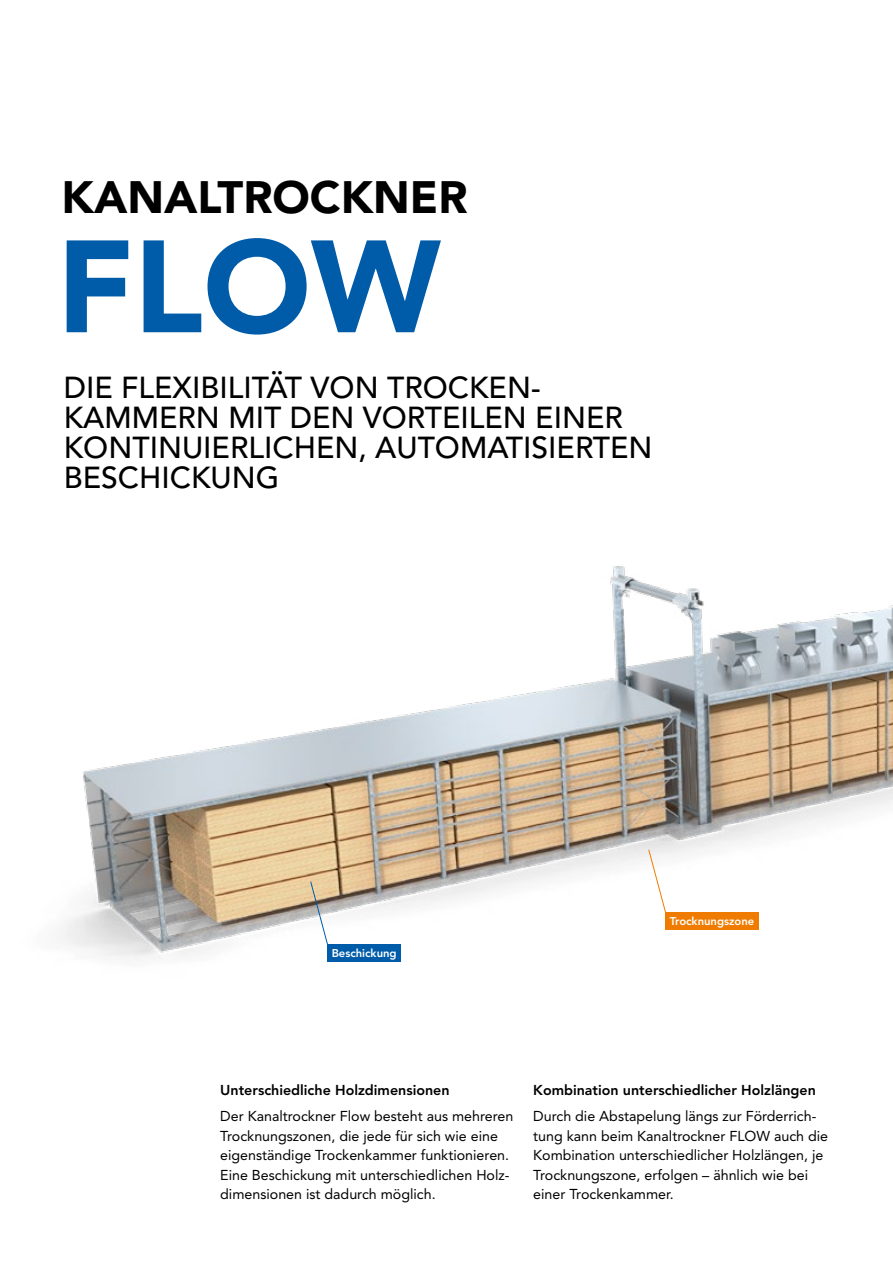
<style>
.page{position:relative;width:893px;height:1263px;background:#fff}
.page>*{position:absolute;margin:0;border:0;box-sizing:border-box;transform-origin:0 0}
.t1{font:900 129.75px "Avenir LT Std";color:#005ca9}
.t2{font:900 45px "Avenir LT Std";color:#000}
.t3{font:500 30.15px/30.2px "Avenir LT Std";color:#000}
.t4{font:14.25px/19.5px "Avenir LT Std";color:#000}
.t5{font:800 14.25px "Avenir LT Std";color:#000}
.t6{font:800 11.25px "Avenir LT Std";color:#fff}
</style>
<div class="page">
<img style="left:59px;top:566px;width:834px;height:394px">
<svg style="left:648px;top:849px;width:20px;height:70px"></svg>
<div style="left:665px;top:912px;width:94px;height:18px;background:#ef7c00"></div>
<svg style="left:310px;top:881px;width:20px;height:70px"></svg>
<div style="left:327px;top:944px;width:74px;height:18px;background:#005ca9"></div>
<h2 class="t2" style="left:62px;top:170px;width:407px">KANALTROCKNER</h2>
<h1 class="t1" style="left:57px;top:209px;width:386px">FLOW</h1>
<h3 class="t3" style="left:64px;top:373px;width:590px">DIE FLEXIBILITÄT VON TROCKEN-<br>KAMMERN MIT DEN VORTEILEN EINER<br>KONTINUIERLICHEN, AUTOMATISIERTEN<br>BESCHICKUNG</h3>
<p class="t6" style="left:332px;top:946px;width:67px">Beschickung</p>
<p class="t6" style="left:670px;top:914px;width:86px">Trocknungszone</p>
<p class="t5" style="left:220px;top:1082px;width:231px">Unterschiedliche Holzdimensionen</p>
<p class="t4" style="left:220px;top:1106px;width:295px">Der Kanaltrockner Flow besteht aus mehreren Trocknungszonen, die jede für sich wie eine eigenständige Trockenkammer funktionieren.<br>Eine Beschickung mit unterschiedlichen Holz&shy;dimensionen ist dadurch möglich.</p>
<p class="t5" style="left:533px;top:1082px;width:284px">Kombination unterschiedlicher Holzlängen</p>
<p class="t4" style="left:533px;top:1106px;width:296px">Durch die Abstapelung längs zur Förderrich&shy;tung kann beim Kanaltrockner FLOW auch die Kombination unterschiedlicher Holzlängen, je Trocknungszone, erfolgen – ähnlich wie bei einer Trockenkammer.</p>
</div>
